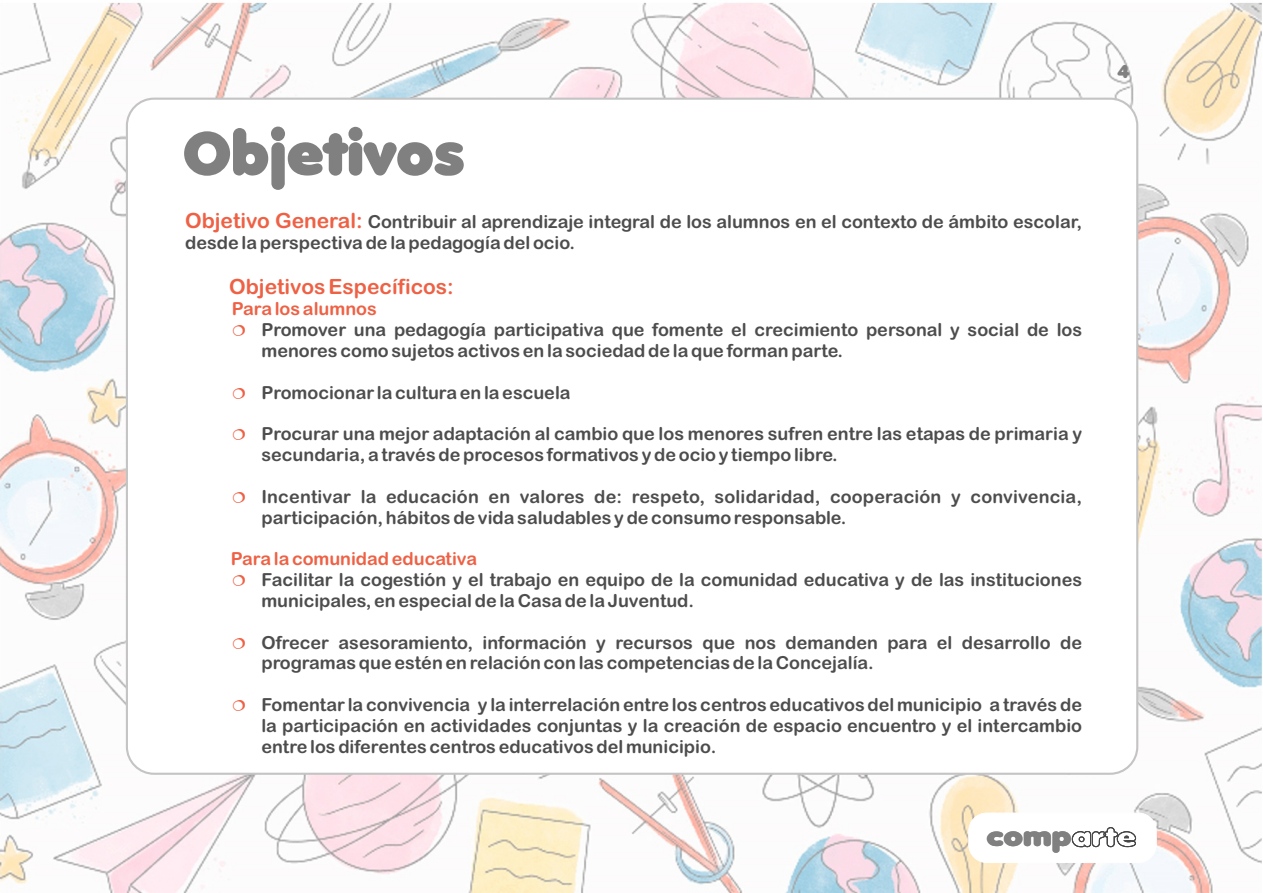
<style>
.page{position:relative;width:1263px;height:893px;background:#fff}
.page>*{position:absolute;margin:0;border:0;box-sizing:border-box;transform-origin:0 0}
.t1{font:60px "Valken";color:#808080}
.t2{font:26.85px "Valken";color:#808080;scale:1.16 1}
.t3{font:21px "Arial Rounded MT Bold";color:#ee6145}
.t4{font:18px/20.9px "Arial Rounded MT Bold";color:#4d4d4d}
.t5{font:18px "Arial Rounded MT Bold";color:#ee6145}
.t6{font:18px "Valken";color:#808080}
.s1{font-size:21px;color:#ee6145}
.s2{color:#000}
</style>
<div class="page">
<img style="left:0;top:2px;width:1263px;height:891px">
<div style="left:126px;top:98px;width:1012px;height:677px;background:#fff;border:2px solid #c4c4c4;border-radius:27px"></div>
<div style="left:968px;top:813px;width:189px;height:50px;background:#fff;border:1px solid #fff;border-radius:18px"></div>
<h1 class="t1" style="left:183px;top:116px;width:283px">Objetivos</h1>
<p class="t4" style="left:185px;top:212px;width:898px;line-height:21.5px"><span class="s1">Objetivo General:</span> Contribuir al aprendizaje integral de los alumnos en el contexto de ámbito escolar, desde la perspectiva de la pedagogía del ocio.</p>
<p class="t3" style="left:229px;top:278px;width:226px">Objetivos Específicos:</p>
<p class="t5" style="left:232px;top:302px;width:146px">Para los alumnos</p>
<p class="t4" style="left:261px;top:321px;width:822px">Promover una pedagogía participativa que fomente el crecimiento personal y social de los menores como sujetos activos en la sociedad de la que forman parte.</p>
<p class="t4" style="left:261px;top:383px;width:311px">Promocionar la cultura en la escuela</p>
<p class="t4" style="left:261px;top:425px;width:822px">Procurar una mejor adaptación al cambio que los menores sufren entre las etapas de primaria y secundaria, a través de procesos formativos y de ocio y tiempo libre.</p>
<p class="t4" style="left:261px;top:488px;width:822px">Incentivar la educación en valores de: respeto, solidaridad, cooperación y convivencia, participación, hábitos de vida saludables y de consumo responsable.</p>
<p class="t5" style="left:231px;top:552px;width:248px">Para la comunidad educativa</p>
<p class="t4" style="left:261px;top:571px;width:822px">Facilitar la cogestión y el trabajo en equipo de la comunidad educativa y de las instituciones municipales, en especial de la Casa de la Juventud.</p>
<p class="t4" style="left:261px;top:633px;width:822px">Ofrecer asesoramiento, información y recursos que nos demanden para el desarrollo de programas que estén en relación con las competencias de la Concejalía.</p>
<p class="t4" style="left:261px;top:696px;width:822px;text-align:justify">Fomentar la convivencia y la interrelación entre los centros educativos del municipio a través de la participación en actividades conjuntas y la creación de espacio encuentro y el intercambio entre los diferentes centros educativos del municipio.</p>
<p class="t6" style="left:1117px;top:60px;width:14px">4</p>
<h2 class="t2" style="left:986px;top:820px;width:131px">comp<span class="s2">arte</span></h2>
</div>
